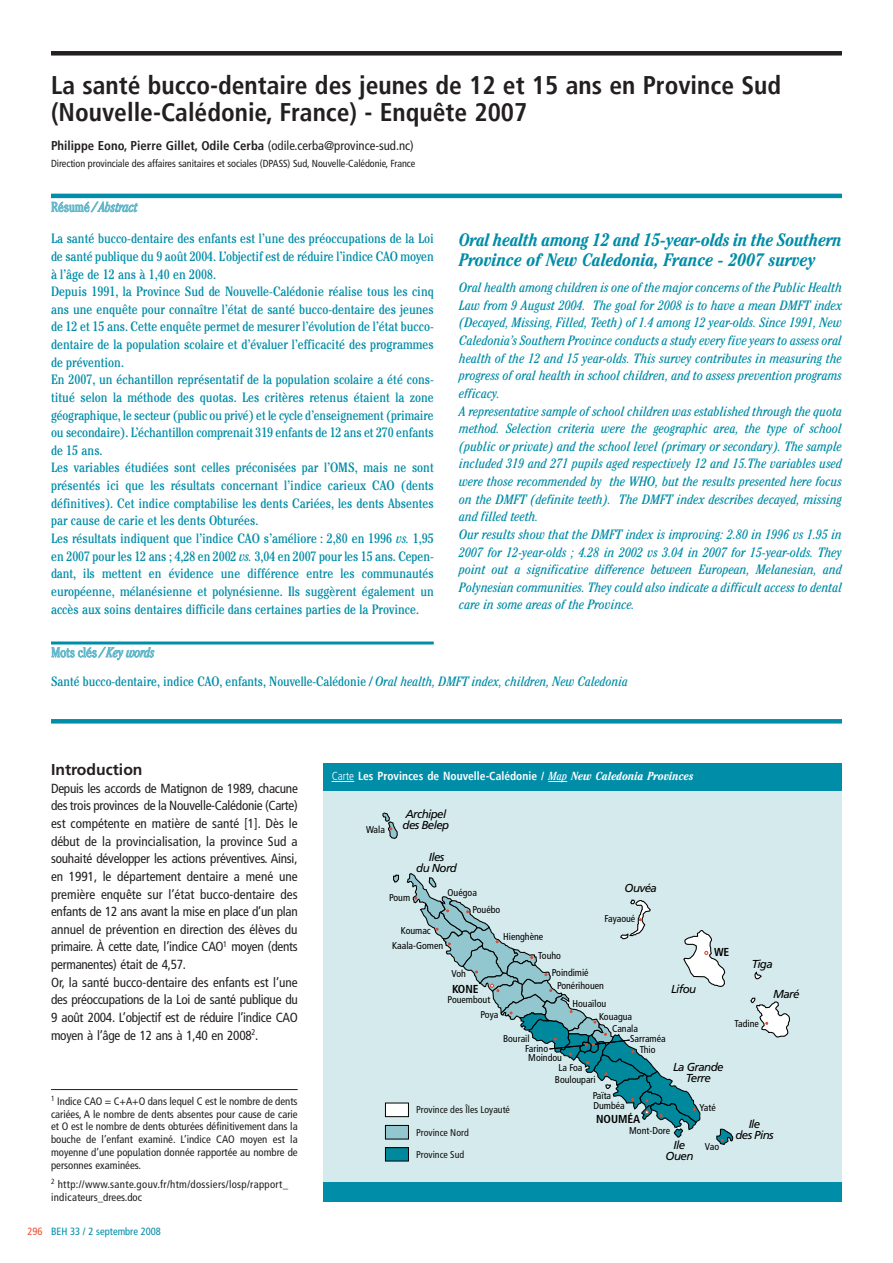
<style>
.page{position:relative;width:893px;height:1263px;background:#fff}
.page>*{position:absolute;margin:0;border:0;box-sizing:border-box;transform-origin:0 0}
.t1{font:700 25.5px/27px "Frutiger 47 Light Cn";color:#231f20}
.t2{font:italic 700 condensed 18px/19.5px "Cheltenham";letter-spacing:-.01em;color:#008da8}
.t3{font:700 15.75px "Frutiger";color:#231f20}
.t4{font:condensed 13.5px/17.7px "Cheltenham";color:#008da8}
.t5{font:italic condensed 13.5px/17.7px "Cheltenham";color:#008da8}
.t6{font:italic 300 condensed 13.5px "Cheltenham";letter-spacing:-.005em;color:#66b9cc}
.t7{font:13.2px/17.7px "Frutiger 57 Cn";letter-spacing:-.015em;color:#231f20}
.t8{font:700 12.75px "Frutiger 47 Light Cn";color:#231f20}
.t9{font:700 11.7px "Frutiger 47 Light Cn";color:#fff}
.t10{font:italic 11.55px/10.6px "Frutiger";letter-spacing:-.05em;color:#000;text-align:center}
.t11{font:700 condensed 11.55px "Frutiger";color:#000}
.t12{font:10.8px/12.8px "Frutiger 57 Cn";color:#231f20;text-align:justify}
.t13{font:10.8px/12.8px "Frutiger 57 Cn";letter-spacing:.03em;color:#231f20}
.t14{font:10.5px "Frutiger 57 Cn";color:#008da8}
.t15{font:10.35px "Frutiger 57 Cn";letter-spacing:-.005em;color:#231f20}
.t16{font:condensed 9.9px/14.7px "Frutiger";color:#000}
.t17{font:condensed 9.9px "Frutiger";color:#121212}
.s1{font-family:"Frutiger 57 Cn";font-weight:400}
.s2{font-style:normal}
.s3{font-style:italic}
.s4{color:#ef5032}
.s5{font-family:"Frutiger";font-weight:300;font-stretch:condensed}
.s6{font-family:"Cheltenham";font-weight:400;font-style:italic;font-stretch:condensed}
.s7{font-family:"Cheltenham";font-style:italic;font-stretch:condensed}
</style>
<div class="page">
<div style="left:51px;top:51px;width:791px;height:5px;background:#231f20"></div>
<hr style="left:51px;top:194px;width:791px;height:4px;background:#008da8">
<svg style="left:51px;top:719px;width:791px;height:4px;background:#038ea9"></svg>
<hr style="left:51px;top:641px;width:383px;height:3px;background:#008da8">
<hr style="left:51px;top:1089px;width:247px;height:1px;background:#231f20">
<div style="left:323px;top:764px;width:519px;height:437px;background:#d5eaec"></div>
<div style="left:385px;top:1148px;width:23px;height:13px;background:#00899d"></div>
<div style="left:385px;top:1147px;width:24px;height:14px;border:1px solid #000"></div>
<div style="left:385px;top:1103px;width:23px;height:14px;background:#fff"></div>
<div style="left:385px;top:1103px;width:24px;height:14px;border:1px solid #000"></div>
<div style="left:385px;top:1125px;width:23px;height:14px;background:#93c7cf"></div>
<div style="left:385px;top:1125px;width:24px;height:14px;border:1px solid #000"></div>
<svg style="left:393px;top:874px;width:6px;height:9px"></svg>
<svg style="left:754px;top:971px;width:8px;height:9px"></svg>
<svg style="left:750px;top:997px;width:40px;height:41px"></svg>
<svg style="left:382px;top:812px;width:16px;height:27px"></svg>
<svg style="left:406px;top:873px;width:328px;height:272px"></svg>
<div style="left:323px;top:763px;width:519px;height:28px;background:#008da8"></div>
<svg style="left:332px;top:781px;width:22px;height:1px"></svg>
<svg style="left:548px;top:781px;width:19px;height:1px"></svg>
<div style="left:323px;top:1182px;width:519px;height:19px;background:#008da8"></div>
<h1 class="t1" style="left:51px;top:71px;width:732px">La santé bucco-dentaire des jeunes de 12 et 15 ans en Province Sud (Nouvelle-Calédonie, France) - Enquête 2007</h1>
<p class="t8" style="left:51px;top:138px;width:364px">Philippe Eono, Pierre Gillet, Odile Cerba <span class="s1">(odile.cerba@province-sud.nc)</span></p>
<p class="t15" style="left:51px;top:157px;width:366px">Direction provinciale des affaires sanitaires et sociales (DPASS) Sud, Nouvelle-Calédonie, France</p>
<p class="t6" style="left:51px;top:202px;width:88px"><span class="s2">Résumé</span> / Abstract</p>
<p class="t4" style="left:51px;top:231px;width:384px">La santé bucco-dentaire des enfants est l’une des préoccupations de la Loi de santé publique du 9 août 2004. L’objectif est de réduire l’indice CAO moyen à l’âge de 12 ans à 1,40 en 2008.<br>Depuis 1991, la Province Sud de Nouvelle-Calédonie réalise tous les cinq ans une enquête pour connaître l’état de santé bucco-dentaire des jeunes de 12 et 15 ans. Cette enquête permet de mesurer l’évolution de l’état bucco&shy;dentaire de la population scolaire et d’évaluer l’efficacité des programmes de prévention.<br>En 2007, un échantillon représentatif de la population scolaire a été cons&shy;titué selon la méthode des quotas. Les critères retenus étaient la zone géographique, le secteur (public ou privé) et le cycle d’enseignement (primaire ou secondaire). L’échantillon comprenait 319 enfants de 12 ans et 270 enfants de 15 ans.<br>Les variables étudiées sont celles préconisées par l’OMS, mais ne sont présentés ici que les résultats concernant l’indice carieux CAO (dents définitives). Cet indice comptabilise les dents Cariées, les dents Absentes par cause de carie et les dents Obturées.<br>Les résultats indiquent que l’indice CAO s’améliore : 2,80 en 1996 <span class="s3">vs.</span> 1,95 en 2007 pour les 12 ans ; 4,28 en 2002 <span class="s3">vs.</span> 3,04 en 2007 pour les 15 ans. Cepen&shy;dant, ils mettent en évidence une différence entre les communautés européenne, mélanésienne et polynésienne. Ils suggèrent également un accès aux soins dentaires difficile dans certaines parties de la Province.</p>
<p class="t6" style="left:51px;top:648px;width:105px"><span class="s2">Mots clés</span> / Key words</p>
<h2 class="t2" style="left:459px;top:232px;width:384px">Oral health among 12 and 15-year-olds in the Southern<br>Province of New Caledonia, France - 2007 survey</h2>
<p class="t5" style="left:459px;top:280px;width:384px">Oral health among children is one of the major concerns of the Public Health Law from 9 August 2004. The goal for 2008 is to have a mean DMFT index (Decayed, Missing, Filled, Teeth) of 1.4 among 12 year-olds. Since 1991, New Caledonia’s Southern Province conducts a study every five years to assess oral health of the 12 and 15 year-olds. This survey contributes in measuring the progress of oral health in school children, and to assess prevention programs efficacy.<br>A representative sample of school children was established through the quota method. Selection criteria were the geographic area, the type of school (public or private) and the school level (primary or secondary). The sample included 319 and 271 pupils aged respectively 12 and 15.The variables used were those recommended by the WHO, but the results presented here focus on the DMFT (definite teeth). The DMFT index describes decayed, missing and filled teeth.<br>Our results show that the DMFT index is improving: 2.80 in 1996 vs 1.95 in 2007 for 12-year-olds ; 4.28 in 2002 vs 3.04 in 2007 for 15-year-olds. They point out a significative difference between European, Melanesian, and Polynesian communities. They could also indicate a difficult access to dental care in some areas of the Province.</p>
<p class="t4" style="left:51px;top:673px;width:578px">Santé bucco-dentaire, indice CAO, enfants, Nouvelle-Calédonie / <span class="s3">Oral health, DMFT index, children, New Caledonia</span></p>
<p class="t3" style="left:51px;top:763px;width:93px">Introduction</p>
<p class="t7" style="left:51px;top:779px;width:248px">Depuis les accords de Matignon de 1989, chacune des trois provinces de la Nouvelle-Calédonie (Carte) est compétente en matière de santé [1]. Dès le début de la provincialisation, la province Sud a souhaité développer les actions préventives. Ainsi, en 1991, le département dentaire a mené une première enquête sur l’état bucco-dentaire des enfants de 12 ans avant la mise en place d’un plan annuel de prévention en direction des élèves du primaire. À cette date, l’indice CAO<sup>1</sup> moyen (dents permanentes) était de 4,57.<br>Or, la santé bucco-dentaire des enfants est l’une des préoccupations de la Loi de santé publique du 9 août 2004. L’objectif est de réduire l’indice CAO moyen à l’âge de 12 ans à 1,40 en 2008<sup>2</sup>.</p>
<p class="t12" style="left:51px;top:1095px;width:248px"><sup>1</sup> Indice CAO = C+A+O dans lequel C est le nombre de dents cariées, A le nombre de dents absentes pour cause de carie et O est le nombre de dents obturées définitivement dans la bouche de l’enfant examiné. L’indice CAO moyen est la moyenne d’une population donnée rapportée au nombre de personnes examinées.</p>
<p class="t13" style="left:51px;top:1178px;width:239px"><sup>2</sup> http://www.sante.gouv.fr/htm/dossiers/losp/rapport_ indicateurs_drees.doc</p>
<p class="t14" style="left:27px;top:1225px;width:135px"><span class="s4">296</span> BEH 33 / 2 septembre 2008</p>
<p class="t9" style="left:332px;top:769px;width:363px"><span class="s5">Carte</span> Les Provinces de Nouvelle-Calédonie / <span class="s6">Map</span> <span class="s7">New Caledonia Provinces</span></p>
<p class="t16" style="left:366px;top:823px;width:20px">Wala</p>
<p class="t10" style="left:403px;top:810px;width:48px;text-align:left">Archipel des Belep</p>
<p class="t10" style="left:416px;top:852px;width:42px">Iles<br>du Nord</p>
<p class="t10" style="left:625px;top:883px;width:34px">Ouvéa</p>
<p class="t16" style="left:472px;top:884px;width:29px;line-height:17.1px;text-indent:-25px">Ouégoa<br>Pouébo</p>
<p class="t16" style="left:389px;top:891px;width:23px">Poum</p>
<p class="t16" style="left:392px;top:924px;width:53px;text-align:center">Koumac<br>Kaala-Gomen</p>
<p class="t16" style="left:604px;top:912px;width:32px">Fayaoué</p>
<p class="t16" style="left:538px;top:928px;width:24px;line-height:19px;text-indent:-35px">Hienghène<br>Touho</p>
<p class="t16" style="left:557px;top:966px;width:48px;line-height:13.2px;text-indent:-5px">Poindimié<br>Ponérihouen</p>
<p class="t16" style="left:572px;top:997px;width:35px">Houaïlou</p>
<p class="t16" style="left:599px;top:1009px;width:35px">Kouagua</p>
<p class="t16" style="left:612px;top:1022px;width:28px">Canala</p>
<p class="t16" style="left:630px;top:1035px;width:37px;line-height:10.4px;text-align:center">Sarraméa<br>Thio</p>
<p class="t11" style="left:714px;top:948px;width:17px">WE</p>
<p class="t10" style="left:752px;top:960px;width:22px">Tiga</p>
<p class="t16" style="left:451px;top:967px;width:16px">Voh</p>
<p class="t16" style="left:480px;top:993px;width:19px;text-indent:-33px">Pouembout<br>Poya</p>
<p class="t10" style="left:671px;top:984px;width:27px">Lifou</p>
<p class="t11" style="left:452px;top:984px;width:28px">KONE</p>
<p class="t10" style="left:773px;top:989px;width:28px">Maré</p>
<p class="t16" style="left:734px;top:1017px;width:26px">Tadine</p>
<p class="t16" style="left:503px;top:1032px;width:28px">Bourail</p>
<p class="t16" style="left:525px;top:1042px;width:25px">Farino</p>
<p class="t16" style="left:528px;top:1051px;width:35px">Moindou</p>
<p class="t16" style="left:558px;top:1061px;width:26px">La Foa</p>
<p class="t16" style="left:593px;top:1072px;width:20px;line-height:16px;text-indent:-38px">Bouloupari<br>Païta</p>
<p class="t16" style="left:593px;top:1099px;width:33px">Dumbéa</p>
<p class="t10" style="left:673px;top:1062px;width:52px">La Grande<br>Terre</p>
<p class="t16" style="left:699px;top:1101px;width:18px">Yaté</p>
<p class="t17" style="left:416px;top:1106px;width:96px">Province des Îles Loyauté</p>
<p class="t17" style="left:416px;top:1128px;width:54px">Province Nord</p>
<p class="t11" style="left:596px;top:1115px;width:46px">NOUMÉA</p>
<p class="t10" style="left:735px;top:1119px;width:40px">Ile<br>des Pins</p>
<p class="t16" style="left:629px;top:1123px;width:42px">Mont-Dore</p>
<p class="t10" style="left:666px;top:1140px;width:29px">Ile<br>Ouen</p>
<p class="t16" style="left:705px;top:1140px;width:16px">Vao</p>
<p class="t17" style="left:416px;top:1151px;width:50px">Province Sud</p>
</div>
